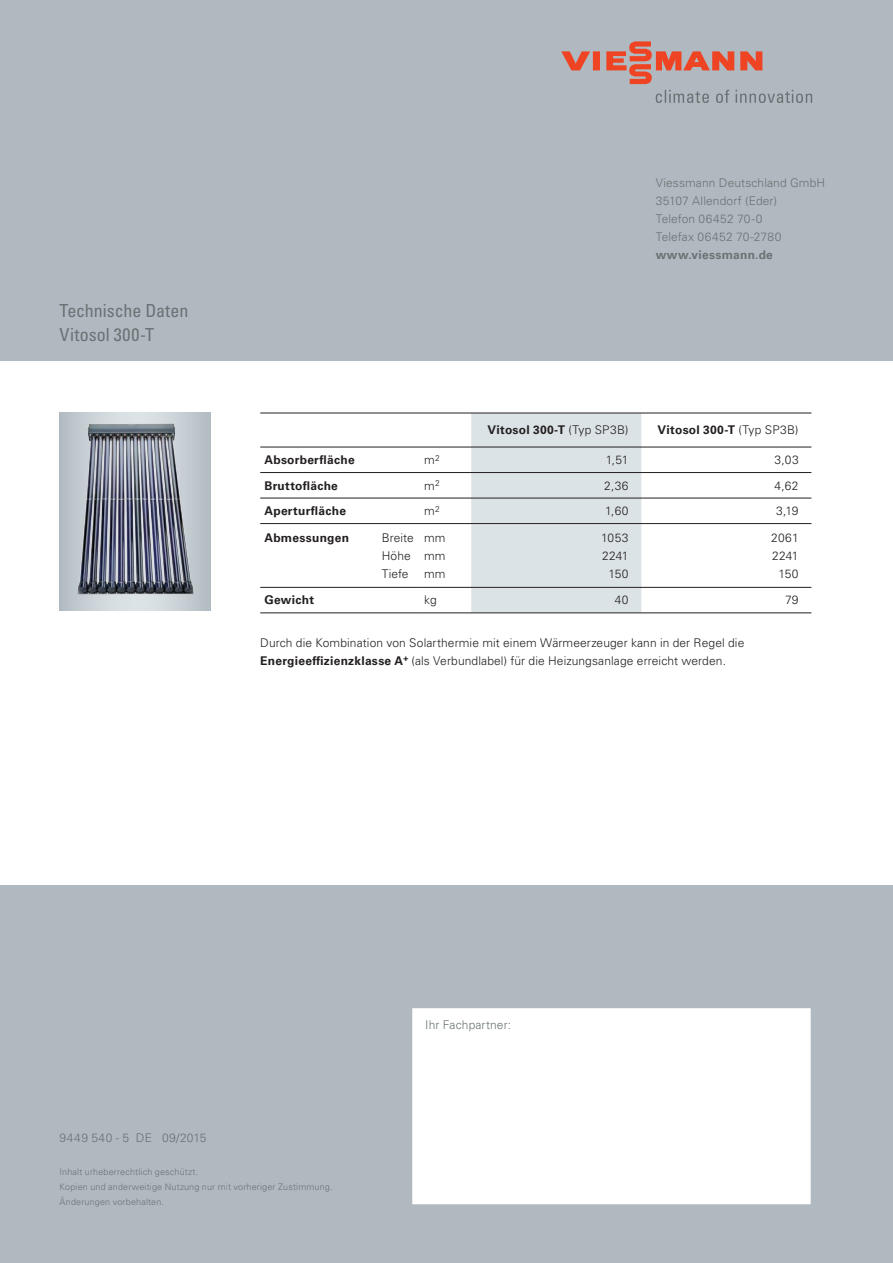
<style>
.page{position:relative;width:893px;height:1263px;background:#b0b9bf}
.page>*{position:absolute;margin:0;border:0;box-sizing:border-box;transform-origin:0 0}
.t1{font:condensed 18px/24px "Univers LTCYR 57";color:#697374}
.t2{font:300 12px/18px "Univers LTCYR 45";letter-spacing:.01em;color:#231f20}
.t3{font:700 12px "Univers LTCYR 65";letter-spacing:.02em;color:#231f20}
.t4{font:300 12px/18px "Univers LTCYR 45";letter-spacing:.01em;color:#697374}
.t5{font:300 12px "Univers LTCYR 45";letter-spacing:.04em;color:#697374}
.t6{font:700 12px "Univers LTCYR 65";letter-spacing:.025em;color:#697374}
.t7{font:300 9px/15px "Univers LTCYR 45";letter-spacing:.02em;color:#697374}
.s1{font-family:"Univers LTCYR 45";font-weight:300}
.s2{font-family:"Univers LTCYR 65";font-weight:700}
</style>
<div class="page">
<svg style="left:656px;top:90px;width:156px;height:13px"></svg>
<svg style="left:561px;top:41px;width:201px;height:43px"></svg>
<div style="left:0;top:361px;width:893px;height:523px;background:#fff"></div>
<svg style="left:60px;top:413px;width:150px;height:198px;background:#c0c8ce"></svg>
<img style="left:77px;top:423px;width:117px;height:171px">
<div style="left:411px;top:1007px;width:400px;height:198px;background:#fff"></div>
<div style="left:411px;top:1007px;width:401px;height:199px;border:2px solid #b0b9bf"></div>
<div style="left:471px;top:414px;width:170px;height:198px;background:#dce3e7"></div>
<hr style="left:260px;top:413px;width:160px;height:1px;background:#231f20">
<hr style="left:420px;top:413px;width:391px;height:1px;background:#231f20">
<hr style="left:260px;top:612px;width:160px;height:1px;background:#231f20">
<hr style="left:420px;top:612px;width:391px;height:1px;background:#231f20">
<hr style="left:260px;top:447px;width:160px;height:1px;background:#231f20">
<hr style="left:420px;top:447px;width:391px;height:1px;background:#231f20">
<hr style="left:260px;top:472px;width:160px;height:1px;background:#231f20">
<hr style="left:420px;top:472px;width:391px;height:1px;background:#231f20">
<hr style="left:260px;top:498px;width:160px;height:1px;background:#231f20">
<hr style="left:420px;top:498px;width:391px;height:1px;background:#231f20">
<hr style="left:260px;top:523px;width:160px;height:1px;background:#231f20">
<hr style="left:420px;top:523px;width:391px;height:1px;background:#231f20">
<hr style="left:260px;top:587px;width:160px;height:1px;background:#231f20">
<hr style="left:420px;top:587px;width:391px;height:1px;background:#231f20">
<h1 class="t1" style="left:60px;top:299px;width:130px">Technische Daten<br>Vitosol 300-T</h1>
<p class="t4" style="left:656px;top:175px;width:171px">Viessmann Deutschland GmbH<br>35107 Allendorf (Eder)<br>Telefon 06452 70-0<br>Telefax 06452 70-2780</p>
<p class="t6" style="left:656px;top:251px;width:119px">www.viessmann.de</p>
<p class="t3" style="left:488px;top:426px;width:142px">Vitosol 300-T <span class="s1">(Typ SP3B)</span></p>
<p class="t3" style="left:658px;top:426px;width:142px">Vitosol 300-T <span class="s1">(Typ SP3B)</span></p>
<p class="t3" style="left:264px;top:456px;width:92px">Absorberfläche</p>
<p class="t2" style="left:424px;top:452px;width:17px">m<sup>2</sup></p>
<p class="t2" style="left:606px;top:452px;width:24px">1,51</p>
<p class="t2" style="left:774px;top:452px;width:26px">3,03</p>
<p class="t3" style="left:264px;top:481px;width:75px">Bruttofläche</p>
<p class="t2" style="left:424px;top:478px;width:17px">m<sup>2</sup></p>
<p class="t2" style="left:604px;top:478px;width:26px">2,36</p>
<p class="t2" style="left:774px;top:478px;width:26px">4,62</p>
<p class="t3" style="left:264px;top:507px;width:83px">Aperturfläche</p>
<p class="t2" style="left:424px;top:503px;width:17px">m<sup>2</sup></p>
<p class="t2" style="left:605px;top:503px;width:25px">1,60</p>
<p class="t2" style="left:776px;top:503px;width:24px">3,19</p>
<p class="t3" style="left:264px;top:533px;width:86px">Abmessungen</p>
<p class="t2" style="left:382px;top:530px;width:34px">Breite<br>Höhe<br>Tiefe</p>
<p class="t2" style="left:424px;top:530px;width:23px;text-align:justify">mm mm mm</p>
<p class="t2" style="left:601px;top:530px;width:29px;text-align:right">1053<br>2241<br>150</p>
<p class="t2" style="left:771px;top:530px;width:29px;text-align:right">2061<br>2241<br>150</p>
<p class="t3" style="left:264px;top:596px;width:51px">Gewicht</p>
<p class="t2" style="left:424px;top:592px;width:14px">kg</p>
<p class="t2" style="left:615px;top:592px;width:15px">40</p>
<p class="t2" style="left:785px;top:592px;width:15px">79</p>
<p class="t2" style="left:260px;top:635px;width:486px">Durch die Kombination von Solarthermie mit einem Wärmeerzeuger kann in der Regel die<br><span class="s2">Energieeffizienzklasse A</span><sup>+</sup> (als Verbundlabel) für die Heizungsanlage erreicht werden.</p>
<p class="t4" style="left:425px;top:1017px;width:87px">Ihr Fachpartner:</p>
<p class="t5" style="left:60px;top:1133px;width:148px">9449 540 - 5 DE 09/2015</p>
<p class="t7" style="left:60px;top:1165px;width:275px">Inhalt urheberrechtlich geschützt.<br>Kopien und anderweitige Nutzung nur mit vorheriger Zustimmung.<br>Änderungen vorbehalten.</p>
</div>
